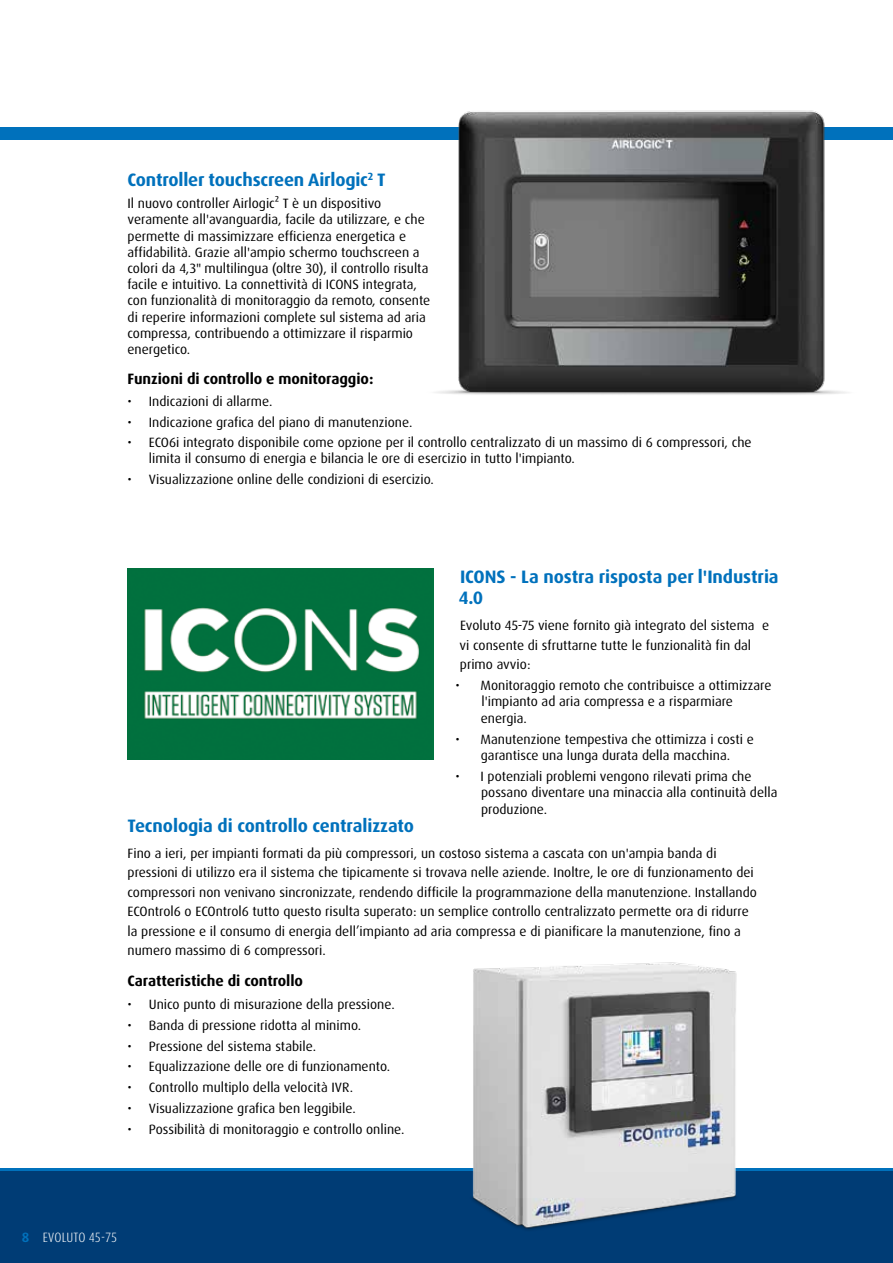
<style>
.page{position:relative;width:893px;height:1263px;background:#fff}
.page>*{position:absolute;margin:0;border:0;box-sizing:border-box;transform-origin:0 0}
.t1{font:700 18px/21.6px "Dax Pro";letter-spacing:-.005em;color:#0071bc}
.t2{font:700 15px "Dax Pro";letter-spacing:-.005em;color:#000}
.t3{font:13.5px/16.2px "Dax Pro";color:#000}
.t4{font:300 condensed 13.5px "Dax Pro";letter-spacing:.005em;color:#fff}
.s1{font-weight:700;font-stretch:normal;color:#0071bc}
</style>
<div class="page">
<hr style="left:892px;top:527px;width:1px;height:736px;background:#003c75">
<div style="left:0;top:1170px;width:893px;height:93px;background:#003c75"></div>
<hr style="left:0;top:1168px;width:893px;height:3px;background:#0071bc">
<div style="left:0;top:128px;width:893px;height:12px;background:#0071bc"></div>
<img style="left:417px;top:110px;width:451px;height:285px">
<img style="left:128px;top:568px;width:306px;height:191px">
<img style="left:472px;top:962px;width:265px;height:268px">
<h1 class="t1" style="left:128px;top:169px;width:260px">Controller touchscreen Airlogic<sup>2</sup> T</h1>
<p class="t3" style="left:128px;top:195px;width:304px">Il nuovo controller Airlogic² T è un dispositivo veramente all'avanguardia, facile da utilizzare, e che permette di massimizzare efficienza energetica e affidabilità. Grazie all'ampio schermo touchscreen a colori da 4,3" multilingua (oltre 30), il controllo risulta facile e intuitivo. La connettività di ICONS integrata, con funzionalità di monitoraggio da remoto, consente di reperire informazioni complete sul sistema ad aria compressa, contribuendo a ottimizzare il risparmio energetico.</p>
<p class="t2" style="left:128px;top:369px;width:247px">Funzioni di controllo e monitoraggio:</p>
<p class="t3" style="left:128px;top:394px;width:146px">• Indicazioni di allarme.</p>
<p class="t3" style="left:128px;top:414px;width:286px">• Indicazione grafica del piano di manutenzione.</p>
<p class="t3" style="left:149px;top:434px;width:604px;text-indent:-21px">• ECO6i integrato disponibile come opzione per il controllo centralizzato di un massimo di 6 compressori, che limita il consumo di energia e bilancia le ore di esercizio in tutto l'impianto.</p>
<p class="t3" style="left:128px;top:471px;width:308px">• Visualizzazione online delle condizioni di esercizio.</p>
<h1 class="t1" style="left:459px;top:566px;width:321px">ICONS - La nostra risposta per l'Industria<br>4.0</h1>
<p class="t3" style="left:460px;top:616px;width:311px;line-height:19.5px">Evoluto 45-75 viene fornito già integrato del sistema e vi consente di sfruttarne tutte le funzionalità fin dal primo avvio:</p>
<p class="t3" style="left:481px;top:677px;width:292px;text-indent:-25px">• Monitoraggio remoto che contribuisce a ottimizzare l'impianto ad aria compressa e a risparmiare energia.</p>
<p class="t3" style="left:455px;top:731px;width:300px;text-align:center">• Manutenzione tempestiva che ottimizza i costi e garantisce una lunga durata della macchina.</p>
<p class="t3" style="left:481px;top:768px;width:298px;text-indent:-26px">• I potenziali problemi vengono rilevati prima che possano diventare una minaccia alla continuità della produzione.</p>
<h1 class="t1" style="left:128px;top:815px;width:288px">Tecnologia di controllo centralizzato</h1>
<p class="t3" style="left:128px;top:843px;width:631px;line-height:19.5px">Fino a ieri, per impianti formati da più compressori, un costoso sistema a cascata con un'ampia banda di pressioni di utilizzo era il sistema che tipicamente si trovava nelle aziende. Inoltre, le ore di funzionamento dei compressori non venivano sincronizzate, rendendo difficile la programmazione della manutenzione. Installando ECOntrol6 o ECOntrol6 tutto questo risulta superato: un semplice controllo centralizzato permette ora di ridurre la pressione e il consumo di energia dell’impianto ad aria compressa e di pianificare la manutenzione, fino a numero massimo di 6 compressori.</p>
<p class="t2" style="left:128px;top:971px;width:177px">Caratteristiche di controllo</p>
<p class="t3" style="left:128px;top:996px;width:269px">• Unico punto di misurazione della pressione.</p>
<p class="t3" style="left:128px;top:1017px;width:235px">• Banda di pressione ridotta al minimo.</p>
<p class="t3" style="left:128px;top:1038px;width:190px">• Pressione del sistema stabile.</p>
<p class="t3" style="left:128px;top:1058px;width:264px">• Equalizzazione delle ore di funzionamento.</p>
<p class="t3" style="left:128px;top:1079px;width:227px">• Controllo multiplo della velocità IVR.</p>
<p class="t3" style="left:128px;top:1100px;width:230px">• Visualizzazione grafica ben leggibile.</p>
<p class="t3" style="left:128px;top:1121px;width:278px">• Possibilità di monitoraggio e controllo online.</p>
<p class="t4" style="left:22px;top:1228px;width:97px"><span class="s1">8</span> EVOLUTO 45-75</p>
</div>
